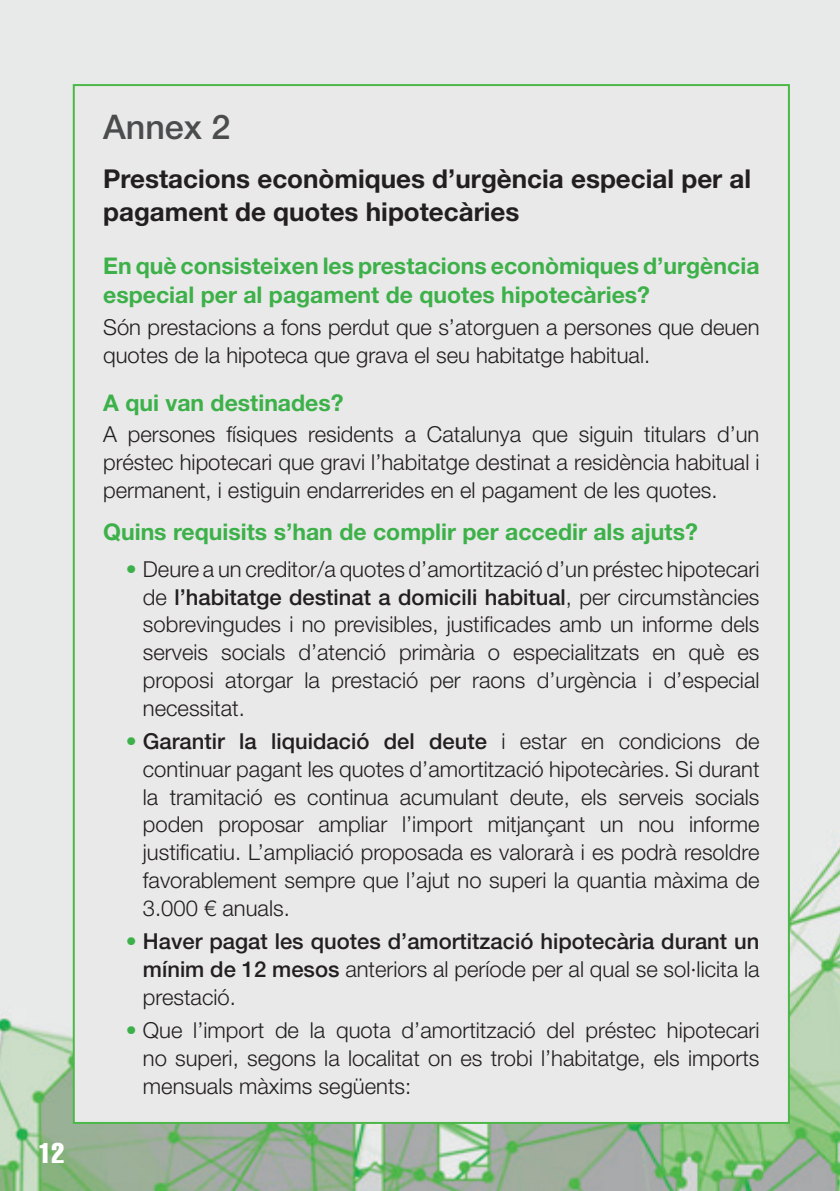
<style>
.page{position:relative;width:840px;height:1191px;background:#fff}
.page>*{position:absolute;margin:0;border:0;box-sizing:border-box;transform-origin:0 0}
.t1{font:500 34px "Helvetica Neue LT Std";color:#4b4c4d}
.t2{font:28px "Helvetica LT Std Comp";color:#fff}
.t3{font:700 26px/32.6px "Helvetica Neue LT Std";color:#231f20}
.t4{font:700 23px/29px "Helvetica Neue LT Std";color:#3db149}
.t5{font:300 22px/27.8px "Helvetica Neue LT Std";color:#231f20;text-align:justify}
.t6{font:500 22px/27.8px "Helvetica Neue LT Std";color:#231f20;text-align:justify}
.s1{color:#3db149}
.s2{font-weight:500}
.s3{font-weight:300;color:#3db149}
.s4{font-weight:300}
</style>
<div class="page">
<img style="left:0;top:0;width:839px;height:1191px">
<div style="left:74px;top:85px;width:714px;height:1038px;background:#e9e9e9"></div>
<p class="t2" style="left:38px;top:1135px;width:27px">12</p>
<h1 class="t1" style="left:103px;top:106px;width:129px">Annex 2</h1>
<p class="t3" style="left:103px;top:162px;width:649px">Prestacions econòmiques d’urgència especial per al pagament de quotes hipotecàries</p>
<p class="t4" style="left:103px;top:251px;width:657px">En què consisteixen les prestacions econòmiques d’urgència especial per al pagament de quotes hipotecàries?</p>
<p class="t5" style="left:103px;top:313px;width:657px">Són prestacions a fons perdut que s’atorguen a persones que deuen quotes de la hipoteca que grava el seu habitatge habitual.</p>
<p class="t4" style="left:103px;top:387px;width:242px">A qui van destinades?</p>
<p class="t5" style="left:103px;top:420px;width:657px">A persones físiques residents a Catalunya que siguin titulars d’un préstec hipotecari que gravi l’habitatge destinat a residència habitual i permanent, i estiguin endarrerides en el pagament de les quotes.</p>
<p class="t4" style="left:103px;top:516px;width:596px">Quins requisits s’han de complir per accedir als ajuts?</p>
<p class="t5" style="left:143px;top:555px;width:618px;text-indent:-17px"><span class="s1">•</span> Deure a un creditor/a quotes d’amortització d’un préstec hipotecari de <span class="s2">l’habitatge destinat a domicili habitual</span>, per circumstàncies sobrevingudes i no previsibles, justificades amb un informe dels serveis socials d’atenció primària o especialitzats en què es proposi atorgar la prestació per raons d’urgència i d’especial necessitat.</p>
<p class="t5" style="left:143px;top:727px;width:617px;text-indent:-17px"><span class="s1">•</span> <span class="s2">Garantir la liquidació del deute</span> i estar en condicions de continuar pagant les quotes d’amortització hipotecàries. Si durant la tramitació es continua acumulant deute, els serveis socials poden proposar ampliar l’import mitjançant un nou informe justificatiu. L’ampliació proposada es valorarà i es podrà resoldre favorablement sempre que l’ajut no superi la quantia màxima de 3.000 € anuals.</p>
<p class="t6" style="left:143px;top:927px;width:618px;text-indent:-17px"><span class="s3">•</span> Haver pagat les quotes d’amortització hipotecària durant un mínim de 12 mesos <span class="s4">anteriors al període per al qual se sol·licita la prestació.</span></p>
<p class="t5" style="left:143px;top:1015px;width:617px;text-indent:-17px"><span class="s1">•</span> Que l’import de la quota d’amortització del préstec hipotecari no superi, segons la localitat on es trobi l’habitatge, els imports mensuals màxims següents:</p>
</div>
